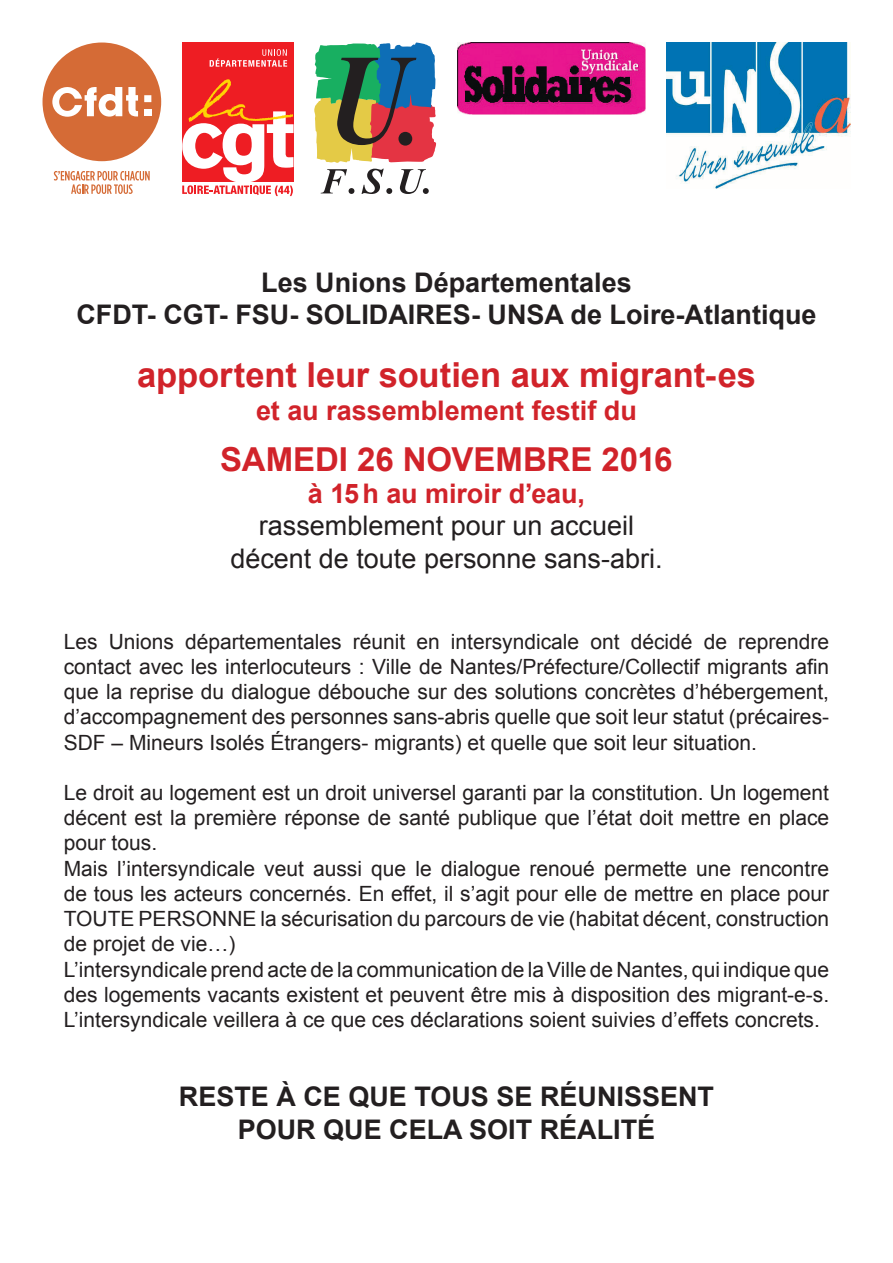
<style>
.page{position:relative;width:893px;height:1263px;background:#fff}
.page>*{position:absolute;margin:0;border:0;box-sizing:border-box;transform-origin:0 0}
.t1{font:700 34.5px "Arial";color:#d1232a}
.t2{font:700 33px "Arial";color:#d1232a}
.t3{font:700 27px/32.4px "Arial";color:#231f20;text-align:center}
.t4{font:27px/32.4px "Arial";color:#231f20;text-align:center}
.t5{font:700 27px "Arial";letter-spacing:-.005em;color:#d1232a}
.t6{font:21px/25.2px "Arial";color:#231f20;text-align:justify}
</style>
<div class="page">
<svg style="left:54px;top:171px;width:96px;height:23px"></svg>
<div style="left:43px;top:43px;width:118px;height:118px;background:#d56b36;border-radius:50%"></div>
<div style="left:144px;top:95px;width:7px;height:7px;background:#fff"></div>
<div style="left:144px;top:109px;width:7px;height:7px;background:#fff"></div>
<svg style="left:52px;top:87px;width:86px;height:30px"></svg>
<div style="left:182px;top:43px;width:111px;height:139px;background:#ee1d23"></div>
<svg style="left:210px;top:49px;width:77px;height:18px"></svg>
<svg style="left:182px;top:79px;width:111px;height:117px"></svg>
<svg style="left:321px;top:169px;width:33px;height:25px"></svg>
<svg style="left:362px;top:169px;width:30px;height:25px"></svg>
<svg style="left:400px;top:169px;width:29px;height:25px"></svg>
<svg style="left:314px;top:43px;width:122px;height:120px;background:#787d6a"></svg>
<img style="left:457px;top:43px;width:188px;height:71px">
<img style="left:666px;top:43px;width:184px;height:146px">
<p class="t3" style="left:76px;top:267px;width:742px">Les Unions Départementales<br>CFDT- CGT- FSU- SOLIDAIRES- UNSA de Loire-Atlantique</p>
<h1 class="t1" style="left:137px;top:352px;width:620px">apportent leur soutien aux migrant‑es</h1>
<p class="t5" style="left:256px;top:392px;width:382px">et au rassemblement festif du</p>
<h2 class="t2" style="left:220px;top:437px;width:91px">samedi</h2>
<h2 class="t2" style="left:357px;top:437px;width:317px">26 novembre 2016</h2>
<p class="t5" style="left:308px;top:475px;width:279px">à 15h au miroir d’eau,</p>
<p class="t4" style="left:230px;top:510px;width:434px">rassemblement pour un accueil décent de toute personne sans-abri.</p>
<p class="t6" style="left:64px;top:629px;width:767px">Les Unions départementales réunit en intersyndicale ont décidé de reprendre contact avec les interlocuteurs : Ville de Nantes/Préfecture/Collectif migrants afin que la reprise du dialogue débouche sur des solutions concrètes d’hébergement, d’accompagnement des personnes sans-abris quelle que soit leur statut (précaires-SDF – Mineurs Isolés étrangers- migrants) et quelle que soit leur situation.</p>
<p class="t6" style="left:64px;top:780px;width:767px;text-align:left">Le droit au logement est un droit universel garanti par la constitution. Un logement décent est la première réponse de santé publique que l’état doit mettre en place pour tous.<br>Mais l’intersyndicale veut aussi que le dialogue renoué permette une rencontre de tous les acteurs concernés. En effet, il s’agit pour elle de mettre en place pour TOUTE PERSONNE la sécurisation du parcours de vie (habitat décent, construction de projet de vie…)<br>L’intersyndicale prend acte de la communication de la Ville de Nantes, qui indique que des logements vacants existent et peuvent être mis à disposition des migrant-e-s.<br>L’intersyndicale veillera à ce que ces déclarations soient suivies d’effets concrets.</p>
<p class="t3" style="left:179px;top:1081px;width:537px">RESTE à CE QUE TOUS SE RÉUNISSENT<br>POUR QUE CELA SOIT RÉALITÉ</p>
</div>
